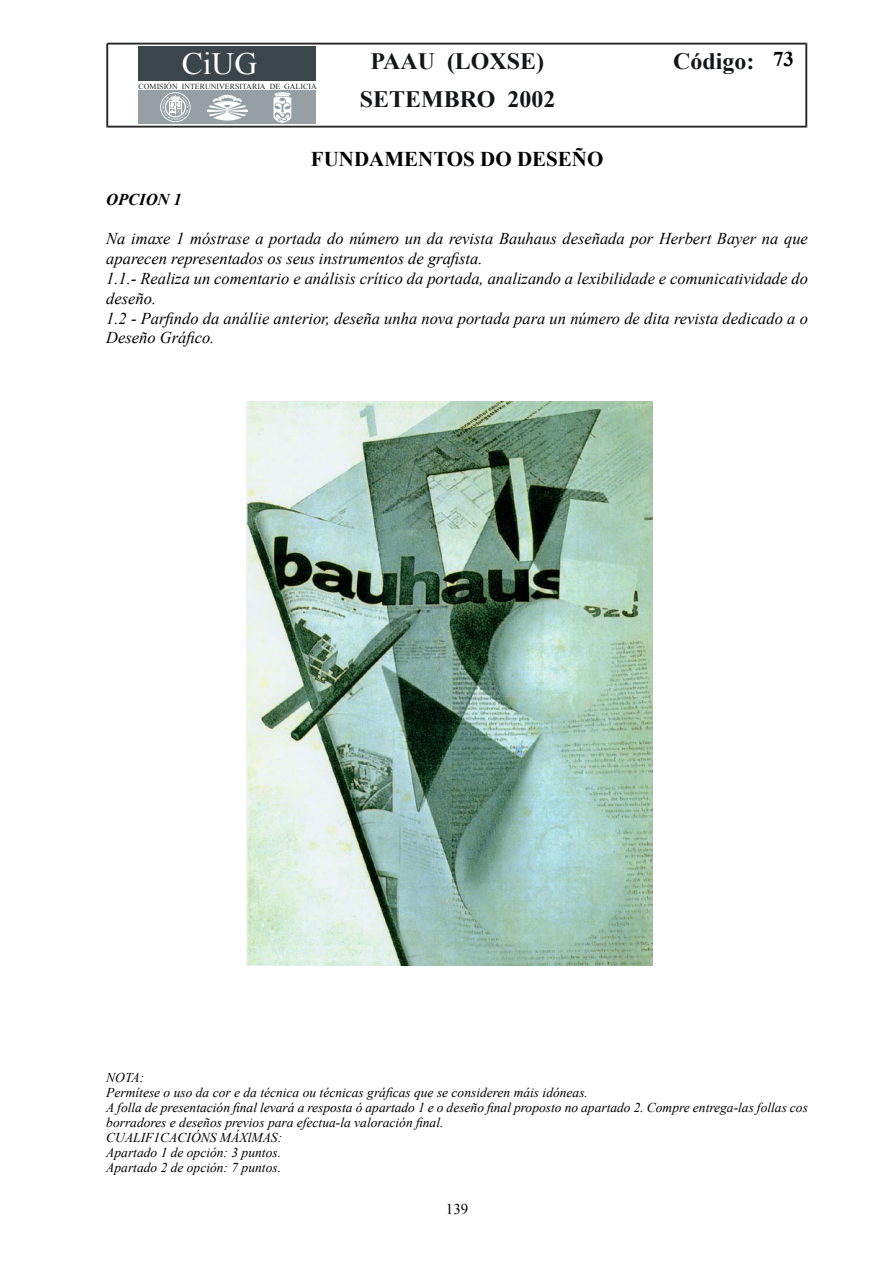
<style>
.page{position:relative;width:893px;height:1263px;background:#fff}
.page>*{position:absolute;margin:0;border:0;box-sizing:border-box;transform-origin:0 0}
.t1{font:31.05px "Times New Roman";color:#fff}
.t2{font:700 23.4px "Times New Roman";color:#131516}
.t3{font:700 21px "Times New Roman";color:#000}
.t4{font:italic 16.5px/19.8px "Times New Roman";color:#000}
.t5{font:italic 700 16.5px "Times New Roman";color:#000}
.t6{font:15px "Times New Roman";color:#000}
.t7{font:italic 13.5px/15px "Times New Roman";color:#000}
.t8{font:7.65px "Times New Roman";letter-spacing:.005em;color:#212628}
</style>
<div class="page">
<svg style="left:106px;top:43px;width:701px;height:85px"></svg>
<img style="left:246px;top:402px;width:407px;height:564px">
<h1 class="t1" style="left:182px;top:43px;width:77px">CiUG</h1>
<p class="t8" style="left:139px;top:81px;width:180px">COMISIÓN INTERUNIVERSITARIA DE GALICIA</p>
<h2 class="t2" style="left:370px;top:45px;width:175px">PAAU (LOXSE)</h2>
<h2 class="t2" style="left:673px;top:45px;width:83px">Código:</h2>
<h2 class="t2" style="left:360px;top:83px;width:197px">SETEMBRO 2002</h2>
<p class="t3" style="left:311px;top:144px;width:294px">FUNDAMENTOS DO DESEÑO</p>
<p class="t3" style="left:773px;top:45px;width:22px">73</p>
<p class="t5" style="left:106px;top:188px;width:77px">OPCION 1</p>
<p class="t4" style="left:106px;top:229px;width:703px">Na imaxe 1 móstrase a portada do número un da revista Bauhaus deseñada por Herbert Bayer na que aparecen representados os seus instrumentos de grafista.<br>1.1.‑ Realiza un comentario e análisis crítico da portada, analizando a lexibilidade e comunicatividade do deseño.<br>1.2 ‑ Parfindo da análíie anterior, deseña unha nova portada para un número de dita revista dedicado a o Deseño Gráfico.</p>
<p class="t7" style="left:106px;top:1070px;width:703px">NOTA:<br>Permítese o uso da cor e da técnica ou técnicas gráficas que se consideren máis idóneas.<br>A folla de presentación final levará a resposta ó apartado 1 e o deseño final proposto no apartado 2. Compre entrega-las follas cos borradores e deseños previos para efectua-la valoración final.<br>CUALIF1CACIÓNS MÁXlMAS:<br>Apartado 1 de opción: 3 puntos.<br>Apartado 2 de opción: 7 puntos.</p>
<p class="t6" style="left:446px;top:1199px;width:24px">139</p>
</div>
